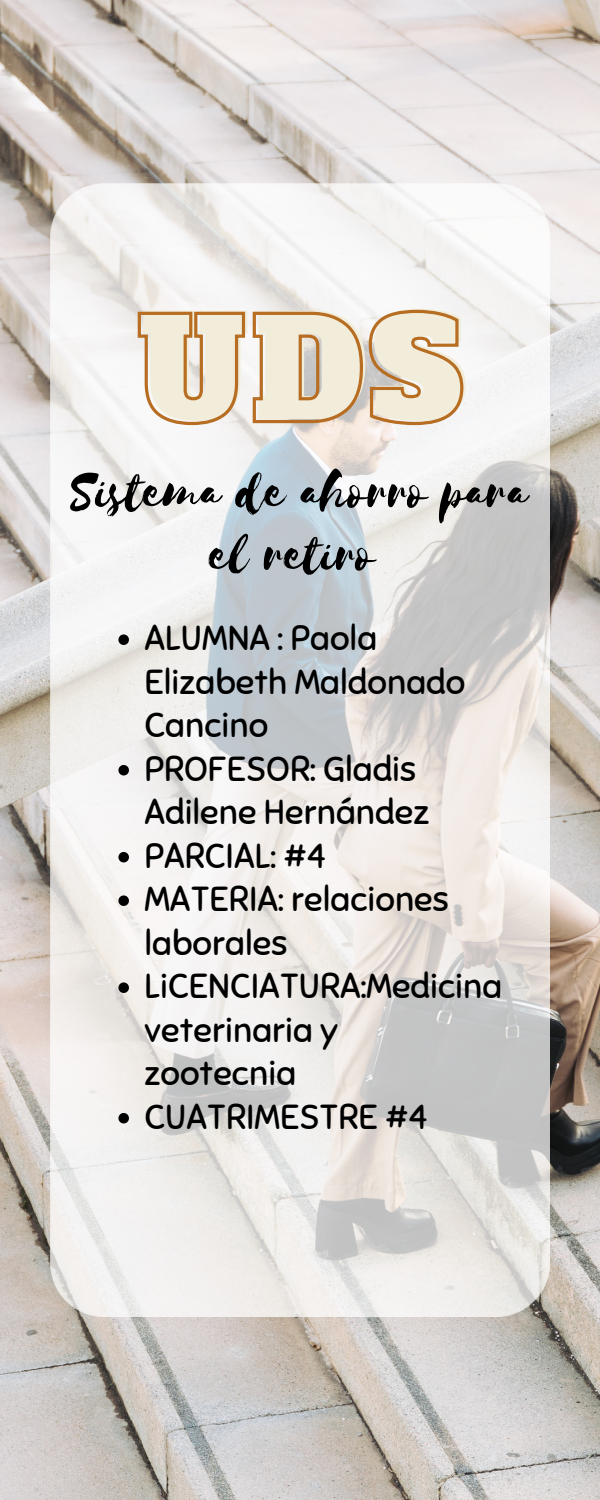
<style>
.page{position:relative;width:600px;height:1500px;background:#fff}
.page>*{position:absolute;margin:0;border:0;box-sizing:border-box;transform-origin:0 0}
.t1{font:139.1px "Alfa Slab One";color:#f2eddb}
.t2{font:59.9px/62.8px "Selima";color:#000;text-align:center}
.t3{font:34.7px/43.5px "Sniglet";color:#000}
</style>
<div class="page">
<img style="left:0;top:0;width:600px;height:1500px">
<img style="left:51px;top:184px;width:498px;height:1132px">
<svg style="left:136px;top:308px;width:329px;height:119px"></svg>
<svg style="left:118px;top:634px;width:11px;height:11px"></svg>
<svg style="left:118px;top:765px;width:11px;height:10px"></svg>
<svg style="left:118px;top:852px;width:11px;height:10px"></svg>
<svg style="left:118px;top:895px;width:11px;height:11px"></svg>
<svg style="left:118px;top:982px;width:11px;height:11px"></svg>
<svg style="left:118px;top:1113px;width:11px;height:10px"></svg>
<p class="t1" style="left:141px;top:275px;width:327px">UDS</p>
<p class="t2" style="left:72px;top:462px;width:458px">Sistema de ahorro para el retiro</p>
<p class="t3" style="left:144px;top:617px;width:322px">ALUMNA : Paola<br>Elizabeth Maldonado<br>Cancino</p>
<p class="t3" style="left:144px;top:747px;width:287px">PROFESOR: Gladis<br>Adilene Hernández</p>
<p class="t3" style="left:144px;top:834px;width:183px">PARCIAL: #4</p>
<p class="t3" style="left:144px;top:878px;width:306px">MATERIA: relaciones laborales</p>
<p class="t3" style="left:144px;top:965px;width:359px">LiCENCIATURA:Medicina veterinaria y<br>zootecnia</p>
<p class="t3" style="left:144px;top:1095px;width:285px">CUATRIMESTRE #4</p>
</div>
